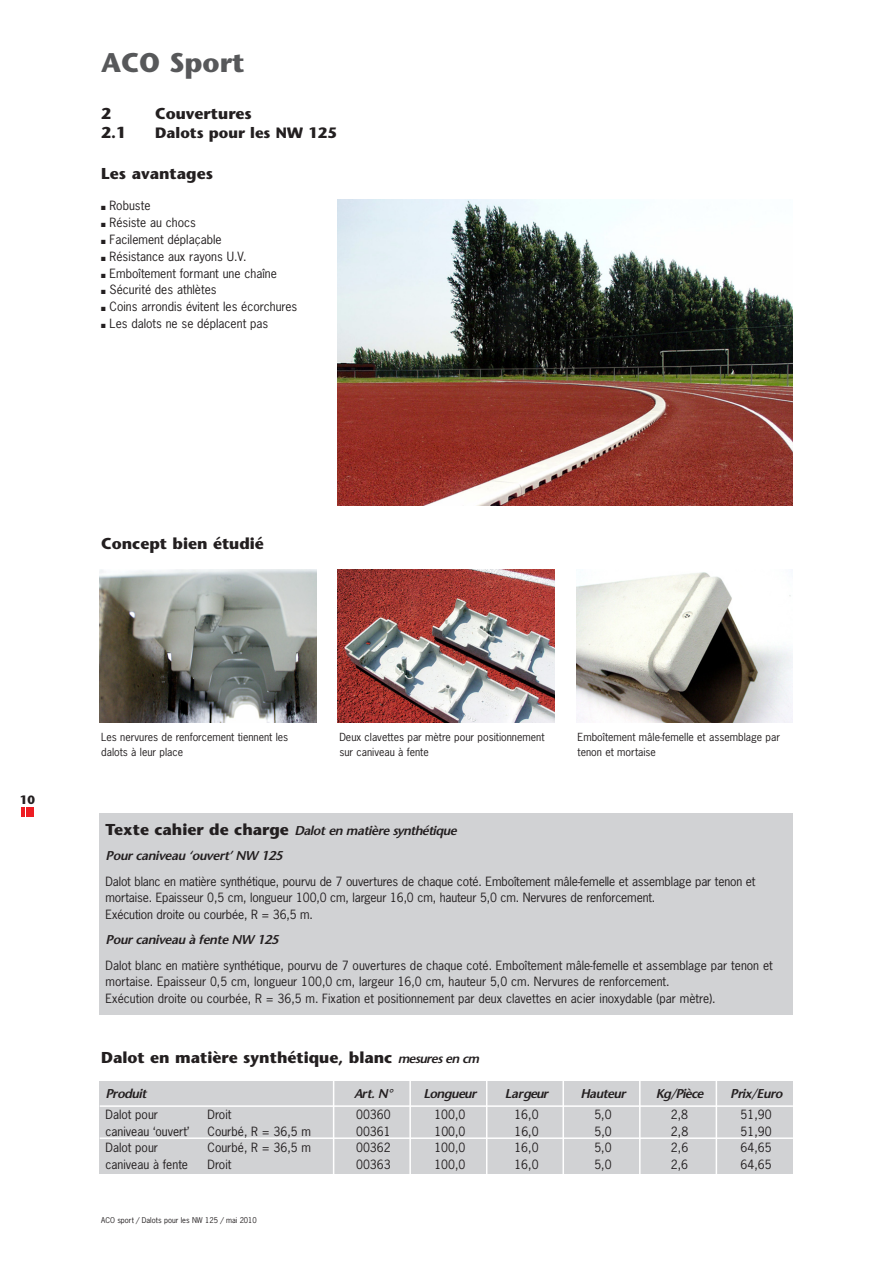
<style>
.page{position:relative;width:893px;height:1263px;background:#fff}
.page>*{position:absolute;margin:0;border:0;box-sizing:border-box;transform-origin:0 0}
.t1{font:700 27px "Stone Sans";color:#57585a}
.t2{font:700 15.75px "Stone Sans";color:#231f20}
.t3{font:700 15px "Stone Sans";color:#231f20}
.t4{font:italic 600 12.75px/25.2px "Stone Sans";color:#231f20}
.t5{font:12px/16.8px "News Gothic";color:#231f20}
.t6{font:700 12px "Stone Sans";color:#231f20}
.t7{font:10.5px/15px "News Gothic";color:#231f20}
.t8{font:7.5px "News Gothic";color:#231f20}
.s1{font-weight:700;font-style:normal;font-size:15.75px}
.s2{font-weight:600;font-style:italic;font-size:12.75px}
</style>
<div class="page">
<div style="left:100px;top:814px;width:693px;height:201px;background:#d1d2d4"></div>
<div style="left:100px;top:1081px;width:693px;height:93px;background:#d1d2d4"></div>
<hr style="left:100px;top:1105px;width:693px;height:2px;background:#fff">
<hr style="left:100px;top:1137px;width:693px;height:2px;background:#fff">
<img style="left:100px;top:569px;width:217px;height:153px">
<img style="left:338px;top:569px;width:217px;height:153px">
<img style="left:576px;top:572px;width:217px;height:150px">
<hr style="left:716px;top:1081px;width:1px;height:109px;background:#fff">
<hr style="left:639px;top:1081px;width:1px;height:109px;background:#fff">
<hr style="left:562px;top:1081px;width:2px;height:109px;background:#fff">
<hr style="left:486px;top:1081px;width:1px;height:109px;background:#fff">
<hr style="left:409px;top:1081px;width:2px;height:109px;background:#fff">
<hr style="left:333px;top:1081px;width:1px;height:109px;background:#fff">
<img style="left:338px;top:200px;width:455px;height:306px">
<svg style="left:21px;top:808px;width:13px;height:9px"></svg>
<h1 class="t1" style="left:101px;top:46px;width:145px">ACO Sport</h1>
<h2 class="t2" style="left:101px;top:104px;width:11px">2</h2>
<h2 class="t2" style="left:155px;top:104px;width:98px">Couvertures</h2>
<h2 class="t2" style="left:101px;top:123px;width:26px">2.1</h2>
<p class="t3" style="left:155px;top:124px;width:183px">Dalots pour les NW 125</p>
<h2 class="t2" style="left:101px;top:164px;width:113px">Les avantages</h2>
<p class="t5" style="left:101px;top:197px;width:51px">■ Robuste</p>
<p class="t5" style="left:101px;top:214px;width:96px">■ Résiste au chocs</p>
<p class="t5" style="left:101px;top:231px;width:122px">■ Facilement déplaçable</p>
<p class="t5" style="left:101px;top:248px;width:147px">■ Résistance aux rayons U.V.</p>
<p class="t5" style="left:101px;top:265px;width:177px">■ Emboîtement formant une chaîne</p>
<p class="t5" style="left:101px;top:281px;width:117px">■ Sécurité des athlètes</p>
<p class="t5" style="left:101px;top:298px;width:198px">■ Coins arrondis évitent les écorchures</p>
<p class="t5" style="left:101px;top:315px;width:168px">■ Les dalots ne se déplacent pas</p>
<h2 class="t2" style="left:101px;top:533px;width:164px">Concept bien étudié</h2>
<p class="t6" style="left:20px;top:793px;width:17px">10</p>
<p class="t7" style="left:101px;top:729px;width:189px">Les nervures de renforcement tiennent les dalots à leur place</p>
<p class="t7" style="left:339px;top:729px;width:207px">Deux clavettes par mètre pour positionnement sur caniveau à fente</p>
<p class="t7" style="left:577px;top:729px;width:204px">Emboîtement mâle-femelle et assemblage par tenon et mortaise</p>
<p class="t4" style="left:105px;top:818px;width:356px"><span class="s1">Te x t e c a h i e r d e c h a r g e</span> Daloten matièresynthétique<br>Pourcaniveau ‘ouvert’NW 125</p>
<p class="t5" style="left:105px;top:873px;width:651px">Dalot blanc en matière synthétique, pourvu de 7 ouvertures de chaque coté. Emboîtement mâle-femelle et assemblage par tenon et mortaise. Epaisseur 0,5 cm, longueur 100,0 cm, largeur 16,0 cm, hauteur 5,0 cm. Nervures de renforcement.<br>Exécution droite ou courbée, R = 36,5 m.</p>
<p class="t4" style="left:105px;top:927px;width:178px">Pourcaniveau àfenteNW 125</p>
<p class="t5" style="left:105px;top:957px;width:669px">Dalot blanc en matière synthétique, pourvu de 7 ouvertures de chaque coté. Emboîtement mâle-femelle et assemblage par tenon et mortaise. Epaisseur 0,5 cm, longueur 100,0 cm, largeur 16,0 cm, hauteur 5,0 cm. Nervures de renforcement.<br>Exécution droite ou courbée, R = 36,5 m. Fixation et positionnement par deux clavettes en acier inoxydable (par mètre).</p>
<h2 class="t2" style="left:101px;top:1048px;width:383px">Dalot en matière synthétique, blanc <span class="s2">mesuresencm</span></h2>
<p class="t4" style="left:105px;top:1081px;width:46px">Produit</p>
<p class="t4" style="left:354px;top:1081px;width:43px">Art.N°</p>
<p class="t4" style="left:424px;top:1081px;width:57px">Longueur</p>
<p class="t4" style="left:505px;top:1081px;width:48px">Largeur</p>
<p class="t4" style="left:580px;top:1081px;width:50px">Hauteur</p>
<p class="t4" style="left:656px;top:1081px;width:52px">Kg/Pièce</p>
<p class="t4" style="left:730px;top:1081px;width:57px">Prix/Euro</p>
<p class="t5" style="left:105px;top:1106px;width:54px">Dalot pour</p>
<p class="t5" style="left:208px;top:1106px;width:25px">Droit</p>
<p class="t5" style="left:356px;top:1106px;width:36px">00360</p>
<p class="t5" style="left:434px;top:1106px;width:33px">100,0</p>
<p class="t5" style="left:514px;top:1106px;width:26px">16,0</p>
<p class="t5" style="left:594px;top:1106px;width:19px">5,0</p>
<p class="t5" style="left:671px;top:1106px;width:19px">2,8</p>
<p class="t5" style="left:740px;top:1106px;width:33px">51,90</p>
<p class="t5" style="left:105px;top:1123px;width:86px">caniveau ‘ouvert’</p>
<p class="t5" style="left:208px;top:1123px;width:105px">Courbé, R = 36,5 m</p>
<p class="t5" style="left:356px;top:1123px;width:36px">00361</p>
<p class="t5" style="left:434px;top:1123px;width:33px">100,0</p>
<p class="t5" style="left:514px;top:1123px;width:26px">16,0</p>
<p class="t5" style="left:594px;top:1123px;width:19px">5,0</p>
<p class="t5" style="left:671px;top:1123px;width:19px">2,8</p>
<p class="t5" style="left:740px;top:1123px;width:33px">51,90</p>
<p class="t5" style="left:105px;top:1139px;width:54px">Dalot pour</p>
<p class="t5" style="left:208px;top:1139px;width:105px">Courbé, R = 36,5 m</p>
<p class="t5" style="left:356px;top:1139px;width:36px">00362</p>
<p class="t5" style="left:434px;top:1139px;width:33px">100,0</p>
<p class="t5" style="left:514px;top:1139px;width:26px">16,0</p>
<p class="t5" style="left:594px;top:1139px;width:19px">5,0</p>
<p class="t5" style="left:671px;top:1139px;width:19px">2,6</p>
<p class="t5" style="left:740px;top:1139px;width:33px">64,65</p>
<p class="t5" style="left:105px;top:1156px;width:84px">caniveau à fente</p>
<p class="t5" style="left:208px;top:1156px;width:25px">Droit</p>
<p class="t5" style="left:356px;top:1156px;width:36px">00363</p>
<p class="t5" style="left:434px;top:1156px;width:33px">100,0</p>
<p class="t5" style="left:514px;top:1156px;width:26px">16,0</p>
<p class="t5" style="left:594px;top:1156px;width:19px">5,0</p>
<p class="t5" style="left:671px;top:1156px;width:19px">2,6</p>
<p class="t5" style="left:740px;top:1156px;width:33px">64,65</p>
<p class="t8" style="left:101px;top:1216px;width:157px">ACO sport / Dalots pour les NW 125 / mai 2010</p>
</div>
